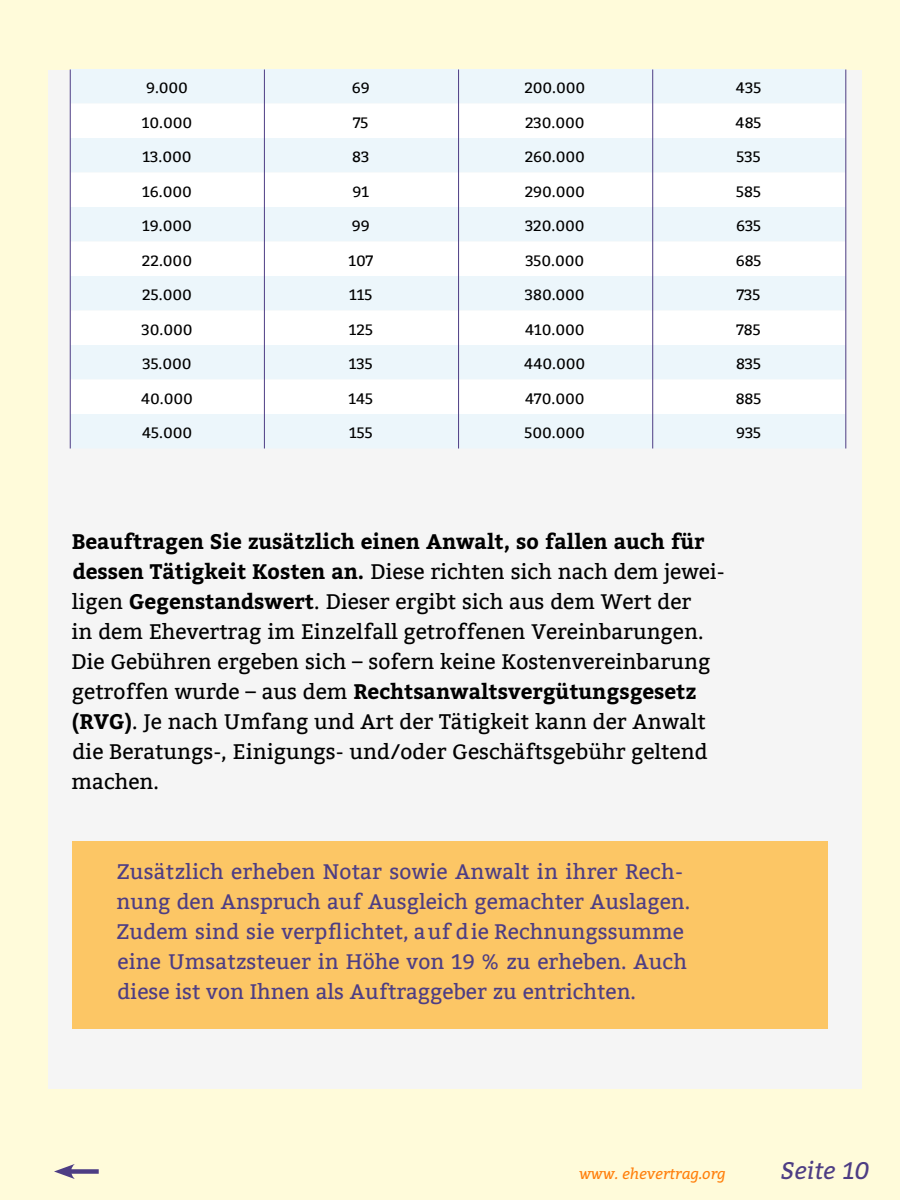
<style>
.page{position:relative;width:900px;height:1200px;background:#fffbda}
.page>*{position:absolute;margin:0;border:0;box-sizing:border-box;transform-origin:0 0}
.t1{font:italic 24px "Bitter";color:#4d3d84}
.t2{font:21px/30px "Bitter";color:#000}
.t3{font:21px/30px "Bitter";letter-spacing:.005em;color:#4d3d84}
.t4{font:15px "Bitter";color:#000}
.t5{font:italic 15px "Bitter";color:#ff7f0b}
.s1{font-weight:700}
</style>
<div class="page">
<div style="left:48px;top:70px;width:813px;height:1019px;background:#f5f5f5"></div>
<hr style="left:264px;top:70px;width:1px;height:379px;background:#4d3d84">
<hr style="left:70px;top:70px;width:1px;height:379px;background:#4d3d84">
<hr style="left:458px;top:70px;width:1px;height:379px;background:#4d3d84">
<hr style="left:652px;top:70px;width:1px;height:379px;background:#4d3d84">
<hr style="left:846px;top:70px;width:1px;height:379px;background:#4d3d84">
<div style="left:73px;top:841px;width:755px;height:188px;background:#fcc665"></div>
<div style="left:67px;top:1169px;width:32px;height:5px;background:#4d3d84"></div>
<svg style="left:54px;top:1164px;width:21px;height:15px"></svg>
<p class="t4" style="left:146px;top:79px;width:43px">9.000</p>
<p class="t4" style="left:352px;top:79px;width:19px">69</p>
<p class="t4" style="left:524px;top:79px;width:62px">200.000</p>
<p class="t4" style="left:736px;top:79px;width:27px">435</p>
<p class="t4" style="left:142px;top:114px;width:52px">10.000</p>
<p class="t4" style="left:353px;top:114px;width:17px">75</p>
<p class="t4" style="left:525px;top:114px;width:61px">230.000</p>
<p class="t4" style="left:736px;top:114px;width:27px">485</p>
<p class="t4" style="left:143px;top:148px;width:50px">13.000</p>
<p class="t4" style="left:352px;top:148px;width:19px">83</p>
<p class="t4" style="left:525px;top:148px;width:62px">260.000</p>
<p class="t4" style="left:737px;top:148px;width:26px">535</p>
<p class="t4" style="left:142px;top:183px;width:51px">16.000</p>
<p class="t4" style="left:353px;top:183px;width:18px">91</p>
<p class="t4" style="left:525px;top:183px;width:62px">290.000</p>
<p class="t4" style="left:736px;top:183px;width:26px">585</p>
<p class="t4" style="left:142px;top:217px;width:51px">19.000</p>
<p class="t4" style="left:352px;top:217px;width:19px">99</p>
<p class="t4" style="left:525px;top:217px;width:61px">320.000</p>
<p class="t4" style="left:736px;top:217px;width:27px">635</p>
<p class="t4" style="left:142px;top:252px;width:52px">22.000</p>
<p class="t4" style="left:348px;top:252px;width:26px">107</p>
<p class="t4" style="left:525px;top:252px;width:60px">350.000</p>
<p class="t4" style="left:736px;top:252px;width:27px">685</p>
<p class="t4" style="left:142px;top:286px;width:51px">25.000</p>
<p class="t4" style="left:349px;top:286px;width:25px">115</p>
<p class="t4" style="left:525px;top:286px;width:61px">380.000</p>
<p class="t4" style="left:737px;top:286px;width:25px">735</p>
<p class="t4" style="left:142px;top:321px;width:52px">30.000</p>
<p class="t4" style="left:349px;top:321px;width:26px">125</p>
<p class="t4" style="left:525px;top:321px;width:61px">410.000</p>
<p class="t4" style="left:736px;top:321px;width:26px">785</p>
<p class="t4" style="left:142px;top:355px;width:51px">35.000</p>
<p class="t4" style="left:349px;top:355px;width:25px">135</p>
<p class="t4" style="left:524px;top:355px;width:62px">440.000</p>
<p class="t4" style="left:736px;top:355px;width:27px">835</p>
<p class="t4" style="left:141px;top:390px;width:53px">40.000</p>
<p class="t4" style="left:348px;top:390px;width:26px">145</p>
<p class="t4" style="left:525px;top:390px;width:61px">470.000</p>
<p class="t4" style="left:736px;top:390px;width:27px">885</p>
<p class="t4" style="left:142px;top:424px;width:52px">45.000</p>
<p class="t4" style="left:349px;top:424px;width:25px">155</p>
<p class="t4" style="left:525px;top:424px;width:62px">500.000</p>
<p class="t4" style="left:736px;top:424px;width:27px">935</p>
<p class="t2" style="left:71px;top:527px;width:655px"><span class="s1">Beauftragen Sie zusätzlich einen Anwalt, so fallen auch für dessen Tätigkeit Kosten an.</span> Diese richten sich nach dem jewei&shy;ligen <span class="s1">Gegenstandswert</span>. Dieser ergibt sich aus dem Wert der<br>in dem Ehevertrag im Einzelfall getroffenen Vereinbarungen.<br>Die Gebühren ergeben sich – sofern keine Kostenvereinbarung getroffen wurde – aus dem <span class="s1">Rechtsanwaltsvergütungsgesetz (RVG)</span>. Je nach Umfang und Art der Tätigkeit kann der Anwalt die Beratungs-, Einigungs- und/oder Geschäftsgebühr geltend machen.</p>
<p class="t3" style="left:117px;top:857px;width:575px">Zusätzlich erheben Notar sowie Anwalt in ihrer Rech&shy;nung den Anspruch auf Ausgleich gemachter Auslagen.<br>Zudem sind sie verpflichtet, auf die Rechnungssumme eine Umsatzsteuer in Höhe von 19 % zu erheben. Auch diese ist von Ihnen als Auftraggeber zu entrichten.</p>
<p class="t5" style="left:579px;top:1163px;width:148px">www. ehevertrag.org</p>
<p class="t1" style="left:781px;top:1153px;width:91px">Seite 10</p>
</div>
